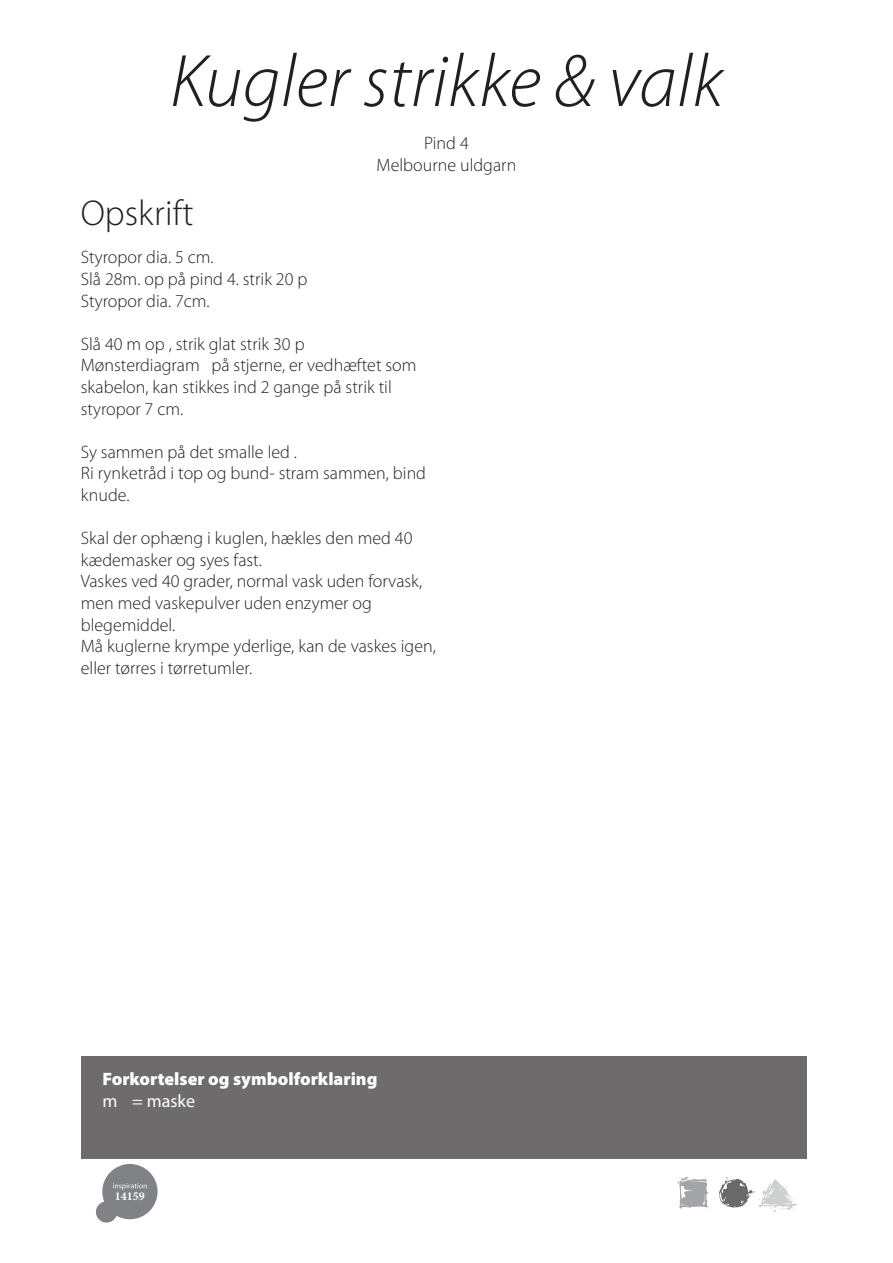
<style>
.page{position:relative;width:893px;height:1263px;background:#fff}
.page>*{position:absolute;margin:0;border:0;box-sizing:border-box;transform-origin:0 0}
.t1{font:italic 300 75px "Myriad Pro";color:#231f20}
.t2{font:300 36px "Myriad Pro";color:#231f20}
.t3{font:300 18px/21.6px "Myriad Pro";color:#231f20}
.t4{font:900 18px "Myriad Pro";color:#fff}
.t5{font:18px "Myriad Pro";color:#fff}
.t6{font:700 12px "Minion Pro";color:#fff}
</style>
<div class="page">
<svg style="left:676px;top:1177px;width:33px;height:32px"></svg>
<svg style="left:719px;top:1177px;width:78px;height:35px"></svg>
<div style="left:81px;top:1057px;width:725px;height:102px;background:#6e6b6c"></div>
<svg style="left:96px;top:1164px;width:62px;height:58px"></svg>
<h1 class="t1" style="left:170px;top:36px;width:554px">Kugler strikke &amp; valk</h1>
<p class="t3" style="left:377px;top:132px;width:141px;text-align:center">Pind 4<br>Melbourne uldgarn</p>
<h2 class="t2" style="left:81px;top:191px;width:114px">Opskrift</h2>
<p class="t3" style="left:81px;top:246px;width:228px">Styropor dia. 5 cm.<br>Slå 28m. op på pind 4. strik 20 p<br>Styropor dia. 7cm.</p>
<p class="t3" style="left:81px;top:333px;width:337px">Slå 40 m op , strik glat strik 30 p Mønsterdiagram på stjerne, er vedhæftet som skabelon, kan stikkes ind 2 gange på strik til styropor 7 cm.</p>
<p class="t3" style="left:81px;top:441px;width:347px">Sy sammen på det smalle led .<br>Ri rynketråd i top og bund- stram sammen, bind knude.</p>
<p class="t3" style="left:81px;top:527px;width:357px">Skal der ophæng i kuglen, hækles den med 40 kædemasker og syes fast.<br>Vaskes ved 40 grader, normal vask uden forvask, men med vaskepulver uden enzymer og blegemiddel.<br>Må kuglerne krympe yderlige, kan de vaskes igen, eller tørres i tørretumler.</p>
<p class="t4" style="left:102px;top:1067px;width:276px">Forkortelser og symbolforklaring</p>
<p class="t5" style="left:102px;top:1089px;width:94px">m = maske</p>
<p class="t6" style="left:115px;top:1187px;width:31px">14159</p>
</div>
